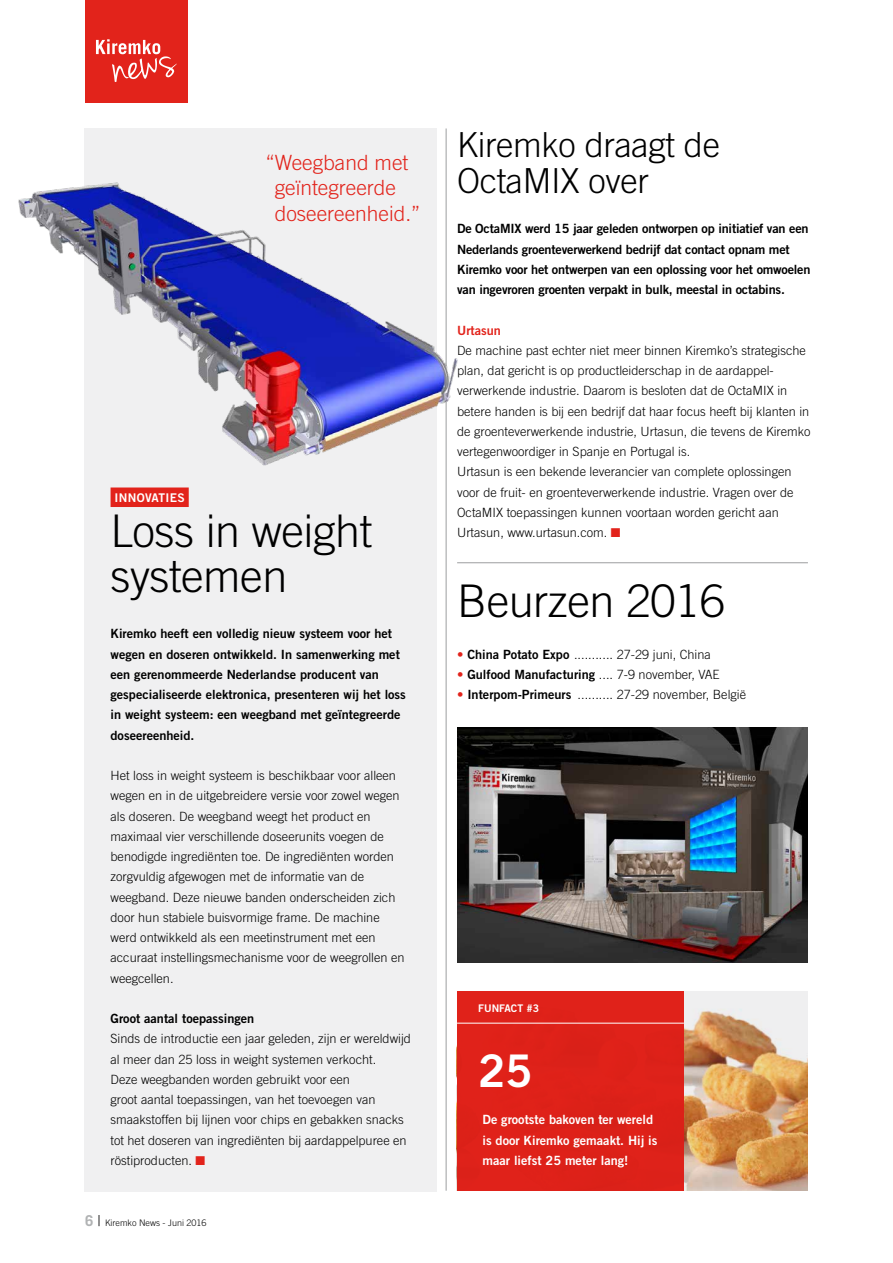
<style>
.page{position:relative;width:893px;height:1263px;background:#fff}
.page>*{position:absolute;margin:0;border:0;box-sizing:border-box;transform-origin:0 0}
.t1{font:300 45px/45px "Trade Gothic LT Std";letter-spacing:-.01em;color:#000}
.t2{font:45px "Trade Gothic LT Std Bd 2";color:#fff}
.t3{font:300 34.5px/36px "Trade Gothic LT Std";letter-spacing:-.01em;color:#000}
.t4{font:300 21px/25.5px "Trade Gothic LT Std";color:#e2231b}
.t5{font:300 12.75px/20.2px "Trade Gothic LT Std";color:#000}
.t6{font:12.75px/20.2px "Trade Gothic LT Std Bd 2";color:#000}
.t7{font:12.75px/20.2px "Trade Gothic LT Std Bd 2";color:#fff}
.t8{font:12.75px "Trade Gothic LT Std Bd 2";color:#e2231b}
.t9{font:12px "Trade Gothic LT Std Bd 2";letter-spacing:.025em;color:#fff}
.t10{font:10.5px "Trade Gothic LT Std Bd 2";color:#fff}
.t11{font:300 9px "Trade Gothic LT Std";color:#000}
.s1{color:#e2231b}
.s2{font-weight:700;font-size:15px;color:#b1b3b4}
.s3{font-size:15px}
.s4{font-family:"Trade Gothic LT Std Bd 2";font-weight:400;color:#e2231b}
.s5{font-family:"Trade Gothic LT Std Bd 2";font-weight:400}
.s6{font-family:"Trade Gothic LT Std";font-weight:300}
</style>
<div class="page">
<div style="left:84px;top:129px;width:352px;height:1063px;background:#f0f0f1"></div>
<div style="left:111px;top:487px;width:78px;height:20px;background:#e2231b"></div>
<hr style="left:446px;top:128px;width:1px;height:1063px;background:#9c9e9f">
<hr style="left:457px;top:562px;width:351px;height:1px;background:#9c9e9f">
<img style="left:18px;top:179px;width:439px;height:288px">
<img style="left:684px;top:991px;width:124px;height:200px">
<div style="left:457px;top:991px;width:227px;height:200px;background:#e2231b"></div>
<hr style="left:457px;top:1023px;width:227px;height:1px;background:#fff">
<img style="left:457px;top:727px;width:351px;height:235px">
<div style="left:85px;top:0;width:103px;height:103px;background:#e2231b"></div>
<svg style="left:96px;top:39px;width:81px;height:43px"></svg>
<h3 class="t4" style="left:275px;top:149px;width:147px;text-indent:-9px">“Weegband met geïntegreerde doseereenheid.”</h3>
<p class="t9" style="left:115px;top:491px;width:72px">INNOVATIES</p>
<h1 class="t1" style="left:111px;top:508px;width:263px">Loss in weight systemen</h1>
<p class="t6" style="left:111px;top:623px;width:297px">Kiremko heeft een volledig nieuw systeem voor het wegen en doseren ontwikkeld. In samenwerking met een gerenommeerde Nederlandse producent van gespecialiseerde elektronica, presenteren wij het loss in weight systeem: een weegband met geïntegreerde doseereenheid.</p>
<p class="t5" style="left:111px;top:765px;width:295px">Het loss in weight systeem is beschikbaar voor alleen wegen en in de uitgebreidere versie voor zowel wegen als doseren. De weegband weegt het product en maximaal vier verschillende doseerunits voegen de benodigde ingrediënten toe. De ingrediënten worden zorgvuldig afgewogen met de informatie van de weegband. Deze nieuwe banden onderscheiden zich door hun stabiele buisvormige frame. De machine werd ontwikkeld als een meetinstrument met een accuraat instellingsmechanisme voor de weegrollen en weegcellen.</p>
<p class="t6" style="left:111px;top:1008px;width:145px">Groot aantal toepassingen</p>
<p class="t5" style="left:111px;top:1028px;width:302px">Sinds de introductie een jaar geleden, zijn er wereldwijd al meer dan 25 loss in weight systemen verkocht.<br>Deze weegbanden worden gebruikt voor een<br>groot aantal toepassingen, van het toevoegen van smaakstoffen bij lijnen voor chips en gebakken snacks tot het doseren van ingrediënten bij aardappelpuree en röstiproducten. <span class="s1">■</span></p>
<p class="t11" style="left:85px;top:1217px;width:123px"><span class="s2">6</span> <span class="s3">|</span> Kiremko News - Juni 2016</p>
<h2 class="t3" style="left:457px;top:126px;width:264px">Kiremko draagt de<br>OctaMIX over</h2>
<p class="t6" style="left:457px;top:218px;width:355px">De OctaMIX werd 15 jaar geleden ontworpen op initiatief van een Nederlands groenteverwerkend bedrijf dat contact opnam met Kiremko voor het ontwerpen van een oplossing voor het omwoelen van ingevroren groenten verpakt in bulk, meestal in octabins.</p>
<p class="t8" style="left:457px;top:322px;width:45px">Urtasun</p>
<p class="t5" style="left:457px;top:340px;width:355px">De machine past echter niet meer binnen Kiremko’s strategische plan, dat gericht is op productleiderschap in de aardappel&shy;verwerkende industrie. Daarom is besloten dat de OctaMIX in betere handen is bij een bedrijf dat haar focus heeft bij klanten in de groenteverwerkende industrie, Urtasun, die tevens de Kiremko vertegenwoordiger in Spanje en Portugal is.<br>Urtasun is een bekende leverancier van complete oplossingen voor de fruit- en groenteverwerkende industrie. Vragen over de OctaMIX toepassingen kunnen voortaan worden gericht aan Urtasun, www.urtasun.com. <span class="s1">■</span></p>
<h1 class="t1" style="left:457px;top:578px;width:269px">Beurzen 2016</h1>
<p class="t5" style="left:457px;top:644px;width:255px"><span class="s4">•</span> <span class="s5">China Potato Expo</span> ........... 27-29 juni, China</p>
<p class="t6" style="left:457px;top:664px;width:264px"><span class="s1">•</span> Gulfood Manufacturing <span class="s6">.... 7-9 november, VAE</span></p>
<p class="t5" style="left:457px;top:684px;width:290px"><span class="s4">•</span> <span class="s5">Interpom-Primeurs</span> .......... 27-29 november, België</p>
<p class="t10" style="left:478px;top:1001px;width:62px">FUNFACT #3</p>
<h1 class="t2" style="left:478px;top:1043px;width:56px">25</h1>
<p class="t7" style="left:483px;top:1109px;width:176px">De grootste bakoven ter wereld is door Kiremko gemaakt. Hij is maar liefst 25 meter lang!</p>
</div>
